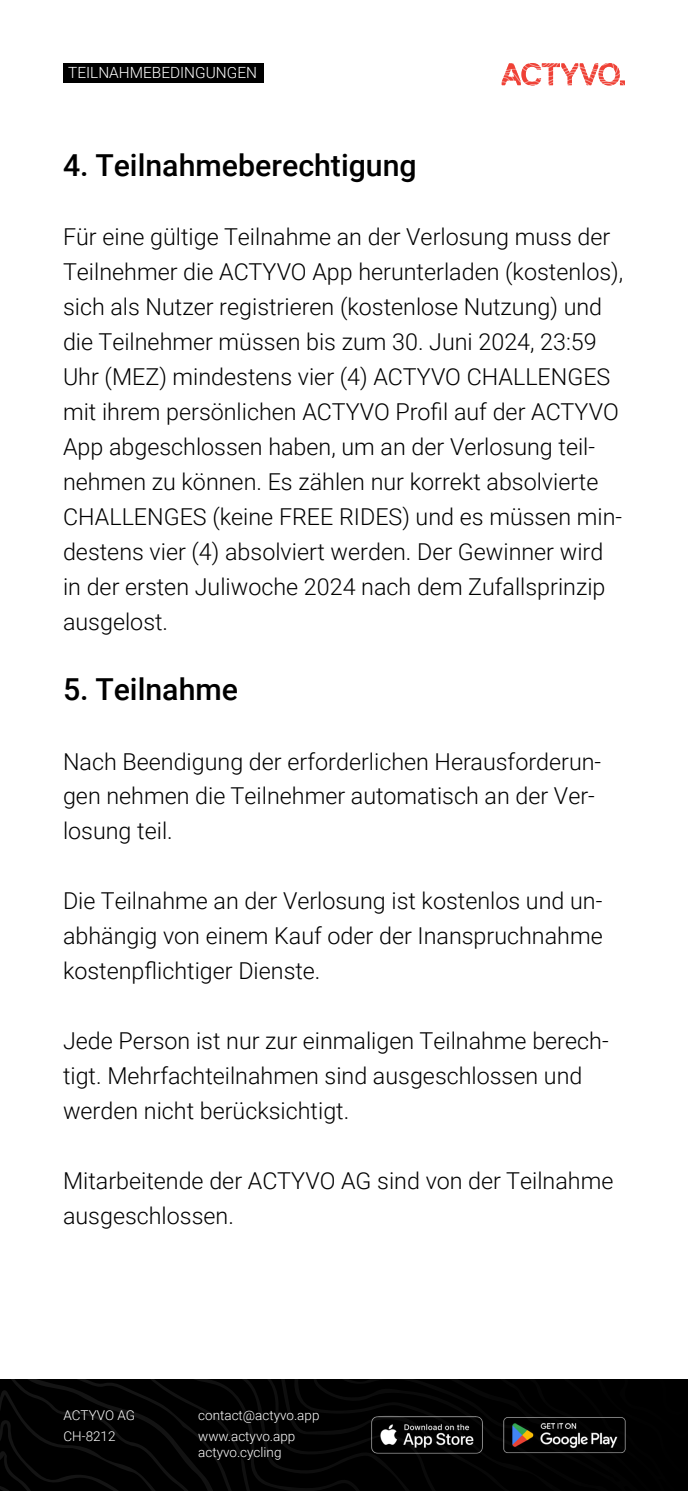
<style>
.page{position:relative;width:688px;height:1491px;background:#fff}
.page>*{position:absolute;margin:0;border:0;box-sizing:border-box;transform-origin:0 0}
.t1{font:500 30.28px "Roboto";color:#000}
.t2{font:300 23.28px/35px "Roboto";color:#000}
.t3{font:300 15.4px "Roboto";color:#fff}
.t4{font:300 13.47px/21.7px "Roboto";color:#fff}
</style>
<div class="page">
<div style="left:489px;top:1475px;width:199px;height:16px;background:#000"></div>
<svg style="left:489px;top:1379px;width:199px;height:96px;background:#0a0a09"></svg>
<svg style="left:0;top:1379px;width:489px;height:112px;background:#060606"></svg>
<div style="left:63px;top:63px;width:200px;height:20px;background:#000"></div>
<svg style="left:502px;top:63px;width:123px;height:23px"></svg>
<p class="t3" style="left:68px;top:62px;width:190px">TEILNAHMEBEDINGUNGEN</p>
<h1 class="t1" style="left:63px;top:144px;width:355px">4. Teilnahmeberechtigung</h1>
<p class="t2" style="left:63px;top:219px;width:562px">Für eine gültige Teilnahme an der Verlosung muss der Teilnehmer die ACTYVO App herunterladen (kostenlos), sich als Nutzer registrieren (kostenlose Nutzung) und die Teilnehmer müssen bis zum 30. Juni 2024, 23:59<br>Uhr (MEZ) mindestens vier (4) ACTYVO CHALLENGES mit ihrem persönlichen ACTYVO Profil auf der ACTYVO App abgeschlossen haben, um an der Verlosung teil&shy;nehmen zu können. Es zählen nur korrekt absolvierte CHALLENGES (keine FREE RIDES) und es müssen min&shy;destens vier (4) absolviert werden. Der Gewinner wird in der ersten Juliwoche 2024 nach dem Zufallsprinzip ausgelost.</p>
<h1 class="t1" style="left:63px;top:668px;width:177px">5. Teilnahme</h1>
<p class="t2" style="left:63px;top:743px;width:540px">Nach Beendigung der erforderlichen Herausforderun&shy;gen nehmen die Teilnehmer automatisch an der Ver&shy;losung teil.</p>
<p class="t2" style="left:63px;top:883px;width:541px;text-align:justify">Die Teilnahme an der Verlosung ist kostenlos und un&shy;abhängig von einem Kauf oder der Inanspruchnahme kostenpflichtiger Dienste.</p>
<p class="t2" style="left:63px;top:1022px;width:547px">Jede Person ist nur zur einmaligen Teilnahme berech&shy;tigt. Mehrfachteilnahmen sind ausgeschlossen und werden nicht berücksichtigt.</p>
<p class="t2" style="left:63px;top:1162px;width:552px">Mitarbeitende der ACTYVO AG sind von der Teilnahme ausgeschlossen.</p>
<p class="t4" style="left:64px;top:1404px;width:73px">ACTYVO AG<br>CH-8212</p>
<p class="t4" style="left:198px;top:1404px;width:123px">contact@actyvo.app www.actyvo.app</p>
<p class="t4" style="left:198px;top:1441px;width:85px">actyvo.cycling</p>
</div>
